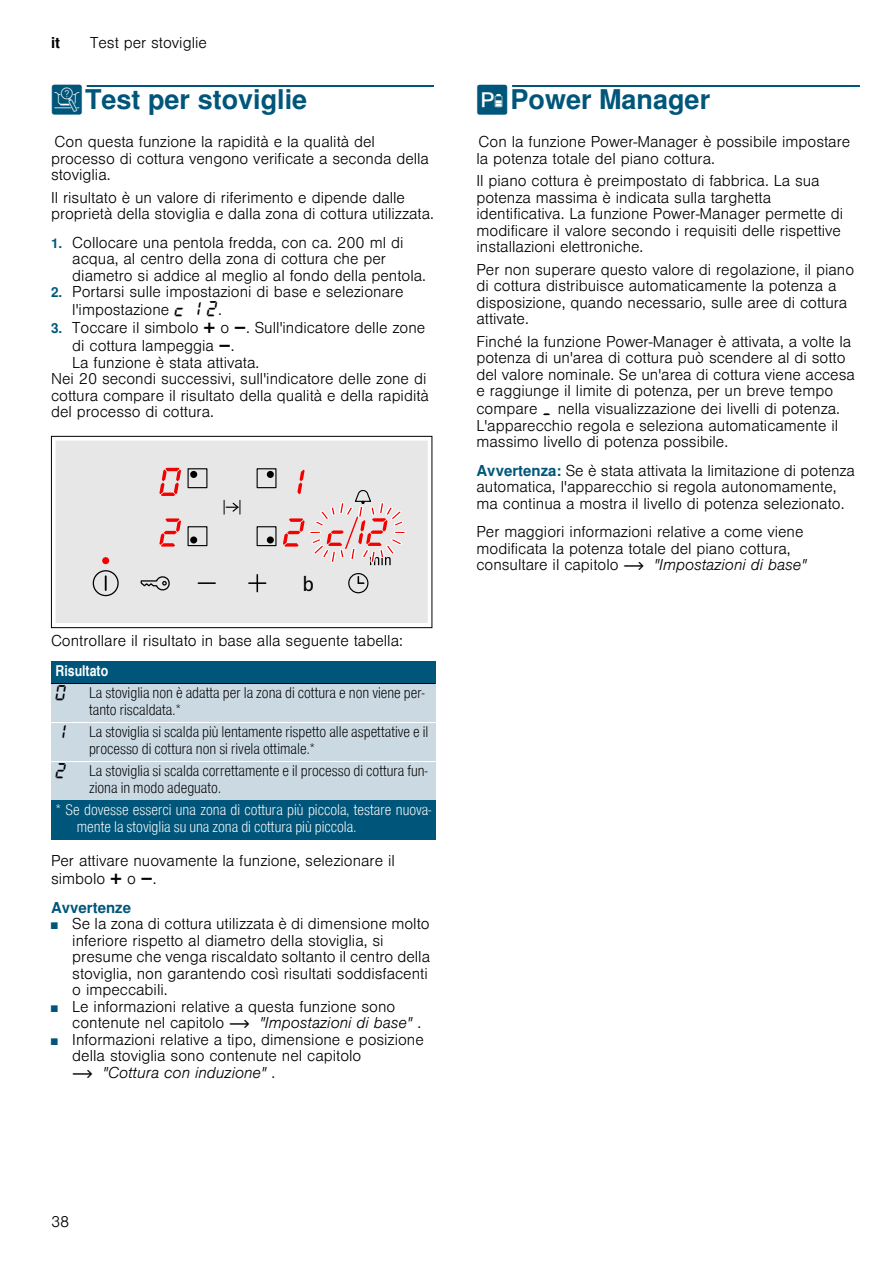
<style>
.page{position:relative;width:893px;height:1263px;background:#fff}
.page>*{position:absolute;margin:0;border:0;box-sizing:border-box;transform-origin:0 0}
.t1{font:700 27px "Nimbus San L";color:#00567a}
.t2{font:16.5px "BSH Symb All";color:#000}
.t3{font:300 15px/16.5px "Nimbus San L";color:#000}
.t4{font:15px/16.5px "Nimbus San L Lig Con";color:#000}
.t5{font:15px/16.5px "Nimbus San L Lig Con";color:#fff}
.t6{font:700 15px "Nimbus San L";color:#00567a}
.t7{font:15px "Nimbus San L Bol Con";color:#fff}
.t8{font:700 15px "Nimbus San L";color:#000}
.s1{font-family:"BSH Symb PG2";font-weight:400}
.s2{font-weight:700;font-size:13.5px;color:#00567a}
.s3{font-family:"BSH Symb All";font-weight:400;font-size:16.5px}
.s4{font-family:"BSH Symb Gaggenau";font-weight:400;font-size:16.5px}
.s5{font-size:9px;color:#00567a}
.s6{font-family:"BSH Symb PH1";font-weight:400}
.s7{font-style:italic}
.s8{font-weight:700;color:#00567a}
</style>
<div class="page">
<div style="left:87px;top:85px;width:347px;height:2px;border:1px solid #00567a"></div>
<div style="left:512px;top:85px;width:347px;height:2px;border:1px solid #00567a"></div>
<div style="left:51px;top:661px;width:385px;height:22px;background:#00567a"></div>
<div style="left:51px;top:683px;width:34px;height:39px;background:#cbd9e3"></div>
<div style="left:85px;top:683px;width:351px;height:39px;background:#cbd9e3"></div>
<div style="left:51px;top:722px;width:34px;height:39px;background:#cbd9e3"></div>
<div style="left:85px;top:722px;width:351px;height:39px;background:#cbd9e3"></div>
<div style="left:51px;top:761px;width:34px;height:39px;background:#cbd9e3"></div>
<div style="left:85px;top:761px;width:351px;height:39px;background:#cbd9e3"></div>
<div style="left:51px;top:800px;width:385px;height:39px;background:#00567a"></div>
<hr style="left:51px;top:683px;width:385px;height:1px;background:#000">
<hr style="left:51px;top:722px;width:385px;height:1px;background:#fff">
<hr style="left:51px;top:761px;width:385px;height:1px;background:#fff">
<div style="left:55px;top:441px;width:373px;height:182px;background:#e7e7e7"></div>
<div style="left:51px;top:436px;width:381px;height:192px;border:1px solid #000"></div>
<div style="left:93px;top:570px;width:26px;height:26px;border:1px solid #000;border-radius:50%"></div>
<div style="left:256px;top:526px;width:20px;height:20px;border:1px solid #000"></div>
<div style="left:267px;top:536px;width:7px;height:7px;background:#000;border-radius:50%"></div>
<div style="left:187px;top:526px;width:20px;height:20px;border:1px solid #000"></div>
<div style="left:190px;top:536px;width:7px;height:7px;background:#000;border-radius:50%"></div>
<svg style="left:105px;top:576px;width:2px;height:14px"></svg>
<div style="left:187px;top:468px;width:20px;height:20px;border:1px solid #000"></div>
<div style="left:190px;top:471px;width:7px;height:7px;background:#000;border-radius:50%"></div>
<div style="left:256px;top:468px;width:20px;height:20px;border:1px solid #000"></div>
<div style="left:267px;top:471px;width:7px;height:7px;background:#000;border-radius:50%"></div>
<svg style="left:198px;top:582px;width:17px;height:2px"></svg>
<svg style="left:249px;top:575px;width:17px;height:17px"></svg>
<div style="left:348px;top:573px;width:20px;height:20px;border:1px solid #000;border-radius:50%"></div>
<svg style="left:357px;top:577px;width:7px;height:7px"></svg>
<svg style="left:223px;top:500px;width:17px;height:14px"></svg>
<svg style="left:140px;top:575px;width:31px;height:17px"></svg>
<div style="left:102px;top:557px;width:7px;height:7px;background:#f40000;border-radius:50%"></div>
<svg style="left:159px;top:468px;width:23px;height:28px"></svg>
<svg style="left:159px;top:518px;width:23px;height:29px"></svg>
<svg style="left:283px;top:468px;width:124px;height:97px;background:#e7d4d4"></svg>
<svg style="left:304px;top:575px;width:9px;height:16px"></svg>
<p class="t8" style="left:51px;top:34px;width:11px">it</p>
<p class="t3" style="left:90px;top:33px;width:118px">Test per stoviglie</p>
<h1 class="t1" style="left:51px;top:83px;width:258px"><span class="s1">t</span>Test per stoviglie</h1>
<p class="t3" style="left:51px;top:132px;width:379px">Con questa funzione la rapidità e la qualità del processo di cottura vengono verificate a seconda della stoviglia.</p>
<p class="t3" style="left:51px;top:188px;width:384px">Il risultato è un valore di riferimento e dipende dalle proprietà della stoviglia e dalla zona di cottura utilizzata.</p>
<p class="t3" style="left:72px;top:233px;width:355px;text-indent:-21px"><span class="s2">1.</span> Collocare una pentola fredda, con ca. 200 ml di acqua, al centro della zona di cottura che per diametro si addice al meglio al fondo della pentola.</p>
<p class="t3" style="left:72px;top:282px;width:333px;line-height:17.5px;text-indent:-21px"><span class="s2">2.</span> Portarsi sulle impostazioni di base e selezionare l'impostazione <span class="s3">™ ‚ ƒ</span>.</p>
<p class="t3" style="left:51px;top:318px;width:376px"><span class="s2">3.</span> Toccare il simbolo <span class="s4">@</span> o <span class="s4">A</span>. Sull'indicatore delle zone</p>
<p class="t3" style="left:72px;top:336px;width:164px">di cottura lampeggia <span class="s4">A</span>.</p>
<p class="t3" style="left:72px;top:353px;width:188px">La funzione è stata attivata.</p>
<p class="t3" style="left:51px;top:369px;width:377px">Nei 20 secondi successivi, sull'indicatore delle zone di</p>
<p class="t3" style="left:51px;top:386px;width:379px">cottura compare il risultato della qualità e della rapidità</p>
<p class="t3" style="left:51px;top:402px;width:164px">del processo di cottura.</p>
<p class="t3" style="left:51px;top:630px;width:353px">Controllare il risultato in base alla seguente tabella:</p>
<p class="t7" style="left:56px;top:661px;width:54px">Risultato</p>
<p class="t2" style="left:56px;top:684px;width:13px">‹</p>
<p class="t4" style="left:89px;top:684px;width:337px">La stoviglia non è adatta per la zona di cottura e non viene per&shy;tanto riscaldata.*</p>
<p class="t2" style="left:56px;top:723px;width:13px">‚</p>
<p class="t4" style="left:89px;top:723px;width:341px">La stoviglia si scalda più lentamente rispetto alle aspettative e il processo di cottura non si rivela ottimale.*</p>
<p class="t2" style="left:56px;top:762px;width:13px">ƒ</p>
<p class="t4" style="left:89px;top:762px;width:340px">La stoviglia si scalda correttamente e il processo di cottura fun&shy;ziona in modo adeguato.</p>
<p class="t5" style="left:77px;top:801px;width:356px;text-indent:-21px">* Se dovesse esserci una zona di cottura più piccola, testare nuova&shy;mente la stoviglia su una zona di cottura più piccola.</p>
<p class="t3" style="left:51px;top:850px;width:345px;line-height:17.5px">Per attivare nuovamente la funzione, selezionare il simbolo <span class="s4">@</span> o <span class="s4">A</span>.</p>
<p class="t6" style="left:51px;top:898px;width:82px">Avvertenze</p>
<p class="t3" style="left:72px;top:914px;width:359px;text-indent:-21px"><span class="s5">■</span> Se la zona di cottura utilizzata è di dimensione molto inferiore rispetto al diametro della stoviglia, si presume che venga riscaldato soltanto il centro della stoviglia, non garantendo così risultati soddisfacenti o impeccabili.</p>
<p class="t3" style="left:72px;top:996px;width:350px;text-indent:-21px"><span class="s5">■</span> Le informazioni relative a questa funzione sono contenute nel capitolo <span class="s6">~</span> <span class="s7">"Impostazioni di base"</span> .</p>
<p class="t3" style="left:72px;top:1029px;width:353px;text-indent:-21px"><span class="s5">■</span> Informazioni relative a tipo, dimensione e posizione della stoviglia sono contenute nel capitolo<br><span class="s6">~</span> <span class="s7">"Cottura con induzione"</span> .</p>
<h1 class="t1" style="left:476px;top:83px;width:235px"><span class="s1">h</span>Power Manager</h1>
<p class="t3" style="left:476px;top:132px;width:375px">Con la funzione Power-Manager è possibile impostare la potenza totale del piano cottura.</p>
<p class="t3" style="left:476px;top:171px;width:368px">Il piano cottura è preimpostato di fabbrica. La sua potenza massima è indicata sulla targhetta identificativa. La funzione Power-Manager permette di modificare il valore secondo i requisiti delle rispettive installazioni elettroniche.</p>
<p class="t3" style="left:476px;top:260px;width:379px">Per non superare questo valore di regolazione, il piano di cottura distribuisce automaticamente la potenza a disposizione, quando necessario, sulle aree di cottura attivate.</p>
<p class="t3" style="left:476px;top:332px;width:380px">Finché la funzione Power-Manager è attivata, a volte la potenza di un'area di cottura può scendere al di sotto del valore nominale. Se un'area di cottura viene accesa e raggiunge il limite di potenza, per un breve tempo compare <span class="s3">¬</span> nella visualizzazione dei livelli di potenza.<br>L'apparecchio regola e seleziona automaticamente il massimo livello di potenza possibile.</p>
<p class="t3" style="left:476px;top:461px;width:380px"><span class="s8">Avvertenza:</span> Se è stata attivata la limitazione di potenza automatica, l'apparecchio si regola autonomamente, ma continua a mostra il livello di potenza selezionato.</p>
<p class="t3" style="left:476px;top:522px;width:332px">Per maggiori informazioni relative a come viene modificata la potenza totale del piano cottura, consultare il capitolo <span class="s6">~</span> <span class="s7">"Impostazioni di base"</span></p>
<p class="t3" style="left:51px;top:1212px;width:20px">38</p>
</div>
